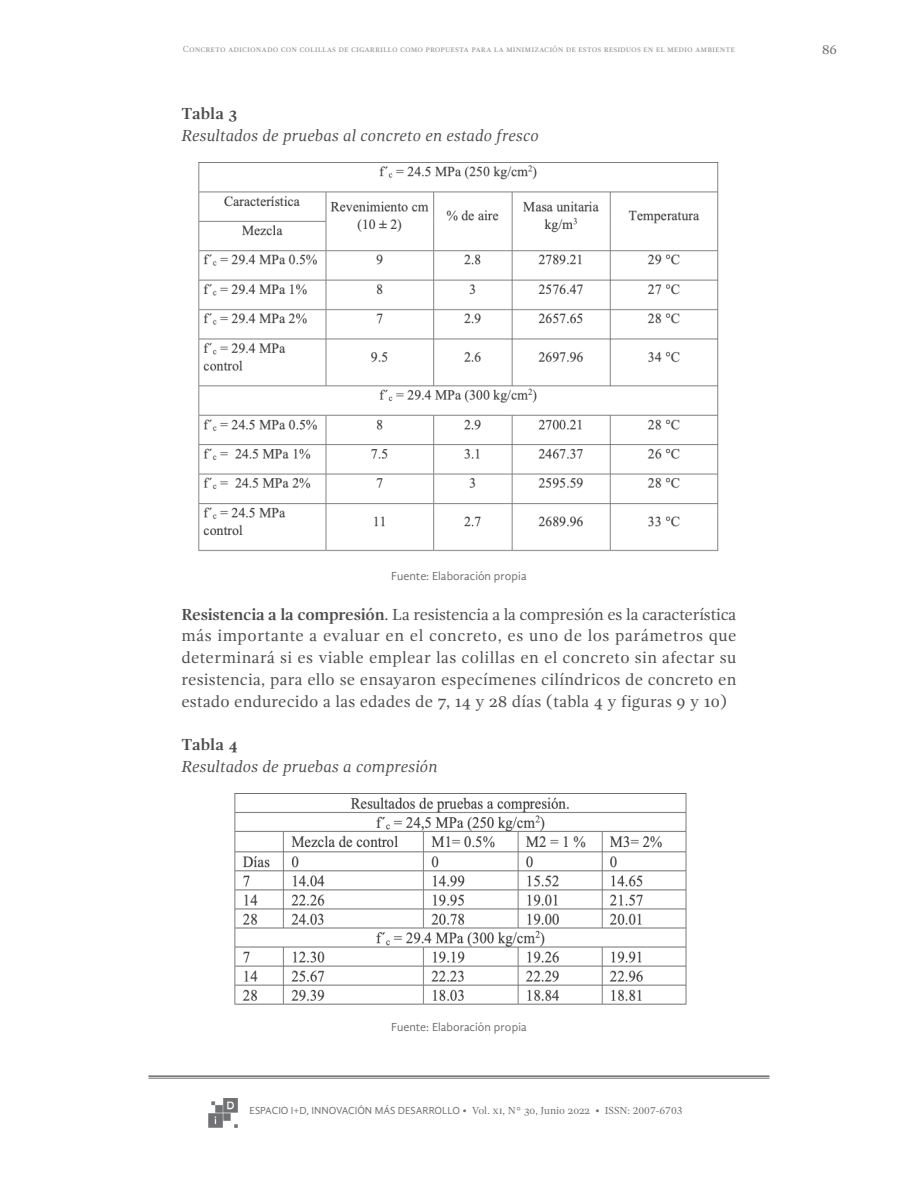
<style>
.page{position:relative;width:918px;height:1188px;background:#fff}
.page>*{position:absolute;margin:0;border:0;box-sizing:border-box;transform-origin:0 0}
.Párrafo_p{font:16.5px/21.8px "Gandhi Serif";letter-spacing:.015em;color:#4b4c4d;text-align:justify}
.Párrafo_p-2{font:italic 16.5px "Gandhi Serif";letter-spacing:.01em;color:#4b4c4d}
.Párrafo_p-3{font:700 16.5px "Gandhi Serif";color:#4b4c4d}
.t1{font:13.5px "Gandhi Serif";color:#6c6d70}
.pie_de_foto{font:12px "Gandhi Sans";color:#6c6d70}
.t2{font:10.5px "Gandhi Serif";color:#6c6d70}
.t3{font:9px "Gandhi Serif";color:#939598}
.s1{font-weight:700}
.s2{font-family:"Gandhi Sans"}
.s3{font-style:italic}
</style>
<div class="page">
<hr style="left:148px;top:1075px;width:622px;height:2px;background:#6c6d70">
<hr style="left:148px;top:1078px;width:622px;height:1px;background:#6c6d70">
<img style="left:208px;top:1098px;width:30px;height:29px">
<img style="left:198px;top:163px;width:521px;height:389px">
<img style="left:234px;top:794px;width:453px;height:211px">
<p class="t3" style="left:183px;top:44px;width:554px">Concreto adicionado con colillas de cigarrillo como propuesta para la minimización de estos residuos en el medio ambiente</p>
<p class="t1" style="left:822px;top:42px;width:16px">86</p>
<p class="Párrafo_p-3" style="left:181px;top:104px;width:58px">Tabla 3</p>
<p class="Párrafo_p-2" style="left:181px;top:126px;width:359px">Resultados de pruebas al concreto en estado fresco</p>
<p class="pie_de_foto" style="left:391px;top:570px;width:137px">Fuente: Elaboración propia</p>
<p class="Párrafo_p" style="left:181px;top:603px;width:557px"><span class="s1">Resistencia a la compresión</span>. La resistencia a la compresión es la característica más importante a evaluar en el concreto, es uno de los parámetros que determinará si es viable emplear las colillas en el concreto sin afectar su resistencia, para ello se ensayaron especímenes cilíndricos de concreto en estado endurecido a las edades de 7, 14 y 28 días (tabla 4 y figuras 9 y 10)</p>
<p class="Párrafo_p-3" style="left:181px;top:735px;width:58px">Tabla 4</p>
<p class="Párrafo_p-2" style="left:181px;top:757px;width:258px">Resultados de pruebas a compresión</p>
<p class="pie_de_foto" style="left:391px;top:1020px;width:137px">Fuente: Elaboración propia</p>
<p class="t2" style="left:250px;top:1105px;width:435px"><span class="s2">ESPACIO I+D, INNOVACIÓN MÁS DESARROLLO</span> <span class="s3">•</span> Vol. xi, N° 30, Junio 2022 • ISSN: 2007-6703</p>
</div>
